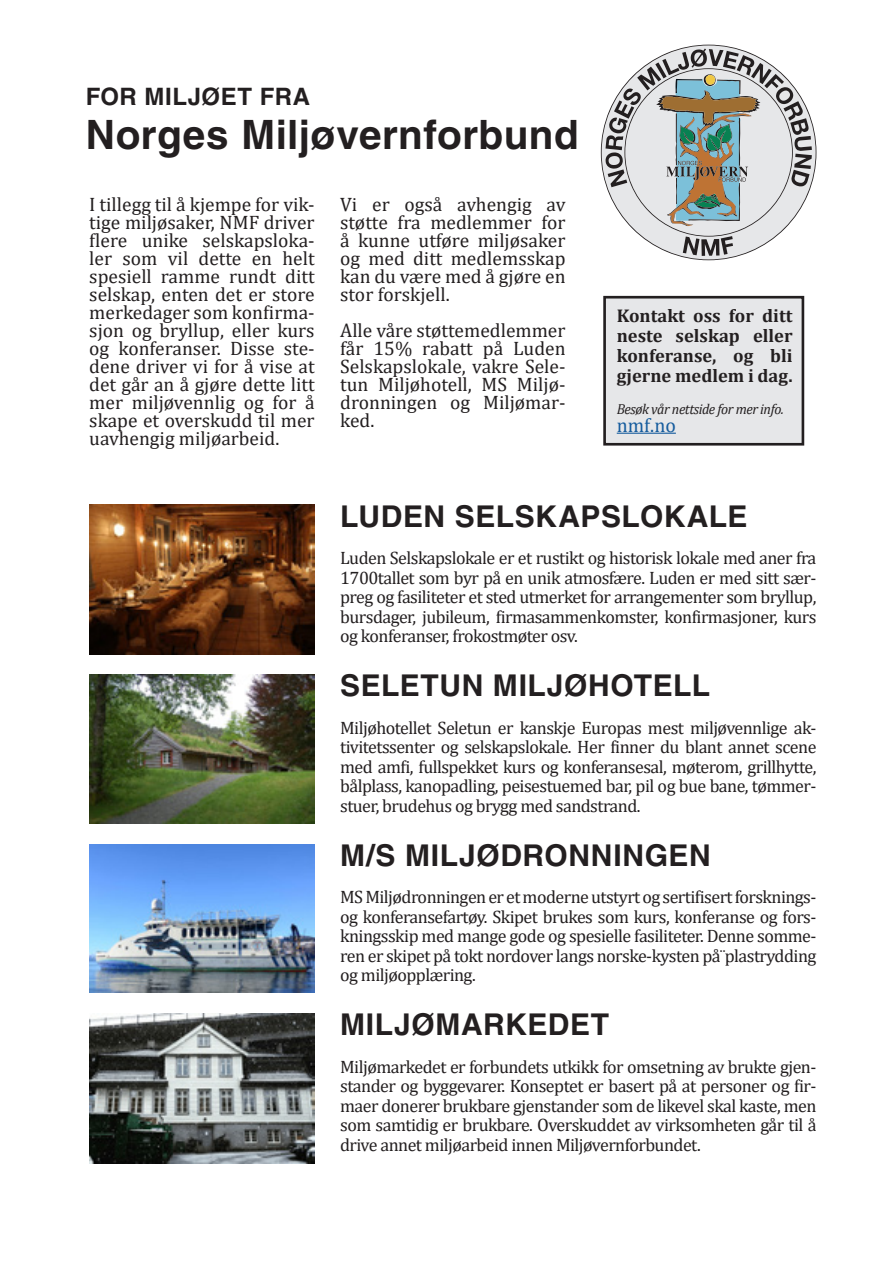
<style>
.page{position:relative;width:893px;height:1263px;background:#fff}
.page>*{position:absolute;margin:0;border:0;box-sizing:border-box;transform-origin:0 0}
.Avsnittsmal_1{font:700 40.5px "Helvetica";letter-spacing:.01em;color:#231f20}
.Avsnittsmal_1-2{font:700 30px "Helvetica";letter-spacing:.02em;color:#231f20}
.Avsnittsmal_1-3{font:700 24px "Helvetica";letter-spacing:.02em;color:#231f20}
.Avsnittsmal_1-4{font:19.8px "Cambria";color:#175d9e}
.Avsnittsmal_1-5{font:19.5px/18px "Cambria";color:#231f20;text-align:justify}
.Avsnittsmal_1-6{font:700 18.45px/19.8px "Cambria";color:#231f20;text-align:justify}
.Avsnittsmal_1-7{font:18px/19.5px "Cambria";letter-spacing:-.03em;color:#231f20;text-align:justify}
.Avsnittsmal_1-8{font:italic 14.55px "Cambria";letter-spacing:-.03em;color:#231f20;scale:.96 1}
</style>
<div class="page">
<img style="left:89px;top:505px;width:226px;height:149px">
<img style="left:89px;top:675px;width:226px;height:149px">
<img style="left:89px;top:844px;width:226px;height:149px">
<img style="left:89px;top:1014px;width:226px;height:149px">
<div style="left:605px;top:297px;width:198px;height:147px;background:#e6e7e9"></div>
<div style="left:603px;top:296px;width:201px;height:150px;border:3px solid #231f20"></div>
<hr style="left:617px;top:433px;width:59px;height:1px;background:#175d9e">
<svg style="left:601px;top:45px;width:215px;height:215px"></svg>
<svg style="left:605px;top:49px;width:207px;height:207px"></svg>
<p class="Avsnittsmal_1-3" style="left:86px;top:82px;width:226px">FOR MILJØET FRA</p>
<p class="Avsnittsmal_1" style="left:86px;top:110px;width:495px">Norges Miljøvernforbund</p>
<p class="Avsnittsmal_1-5" style="left:89px;top:195px;width:227px">I tillegg til å kjempe for vik&shy;tige miljøsaker, NMF driver flere unike selskapsloka&shy;ler som vil dette en helt spesiell ramme rundt ditt selskap, enten det er store merkedager som konfirma&shy;sjon og bryllup, eller kurs og konferanser. Disse ste&shy;dene driver vi for å vise at det går an å gjøre dette litt mer miljøvennlig og for å skape et overskudd til mer uavhengig miljøarbeid.</p>
<p class="Avsnittsmal_1-5" style="left:340px;top:195px;width:227px">Vi er også avhengig av støtte fra medlemmer for å kunne utføre miljøsaker og med ditt medlemsskap kan du være med å gjøre en stor forskjell.</p>
<p class="Avsnittsmal_1-5" style="left:340px;top:321px;width:227px">Alle våre støttemedlemmer får 15% rabatt på Luden Selskapslokale, vakre Sele&shy;tun Miljøhotell, MS Miljø&shy;dronningen og Miljømar&shy;ked.</p>
<p class="Avsnittsmal_1-6" style="left:617px;top:306px;width:177px">Kontakt oss for ditt neste selskap eller konferanse, og bli gjerne medlem i dag.</p>
<p class="Avsnittsmal_1-8" style="left:617px;top:398px;width:175px">Besøk vår nettside for mer info.</p>
<p class="Avsnittsmal_1-4" style="left:617px;top:414px;width:61px">nmf.no</p>
<p class="Avsnittsmal_1-2" style="left:340px;top:498px;width:409px">LUDEN SELSKAPSLOKALE</p>
<p class="Avsnittsmal_1-7" style="left:340px;top:548px;width:478px">Luden Selskapslokale er et rustikt og historisk lokale med aner fra 1700tallet som byr på en unik atmosfære. Luden er med sitt sær&shy;preg og fasiliteter et sted utmerket for arrangementer som bryllup, bursdager, jubileum, firmasammenkomster, konfirmasjoner, kurs og konferanser, frokostmøter osv.</p>
<p class="Avsnittsmal_1-2" style="left:340px;top:667px;width:371px">SELETUN MILJØHOTELL</p>
<p class="Avsnittsmal_1-7" style="left:340px;top:718px;width:478px">Miljøhotellet Seletun er kanskje Europas mest miljøvennlige ak&shy;tivitetssenter og selskapslokale. Her finner du blant annet scene med amfi, fullspekket kurs og konferansesal, møterom, grillhytte, bålplass, kanopadling, peisestuemed bar, pil og bue bane, tømmer&shy;stuer, brudehus og brygg med sandstrand.</p>
<p class="Avsnittsmal_1-2" style="left:340px;top:837px;width:372px">M/S MILJØDRONNINGEN</p>
<p class="Avsnittsmal_1-7" style="left:340px;top:887px;width:478px">MS Miljødronningen er et moderne utstyrt og sertifisert forsknings&shy;og konferansefartøy. Skipet brukes som kurs, konferanse og fors&shy;kningsskip med mange gode og spesielle fasiliteter. Denne somme&shy;ren er skipet på tokt nordover langs norske-kysten på¨plastrydding og miljøopplæring.</p>
<p class="Avsnittsmal_1-2" style="left:340px;top:1006px;width:270px">MILJØMARKEDET</p>
<p class="Avsnittsmal_1-7" style="left:340px;top:1057px;width:478px">Miljømarkedet er forbundets utkikk for omsetning av brukte gjen&shy;stander og byggevarer. Konseptet er basert på at personer og fir&shy;maer donerer brukbare gjenstander som de likevel skal kaste, men som samtidig er brukbare. Overskuddet av virksomheten går til å drive annet miljøarbeid innen Miljøvernforbundet.</p>
</div>
